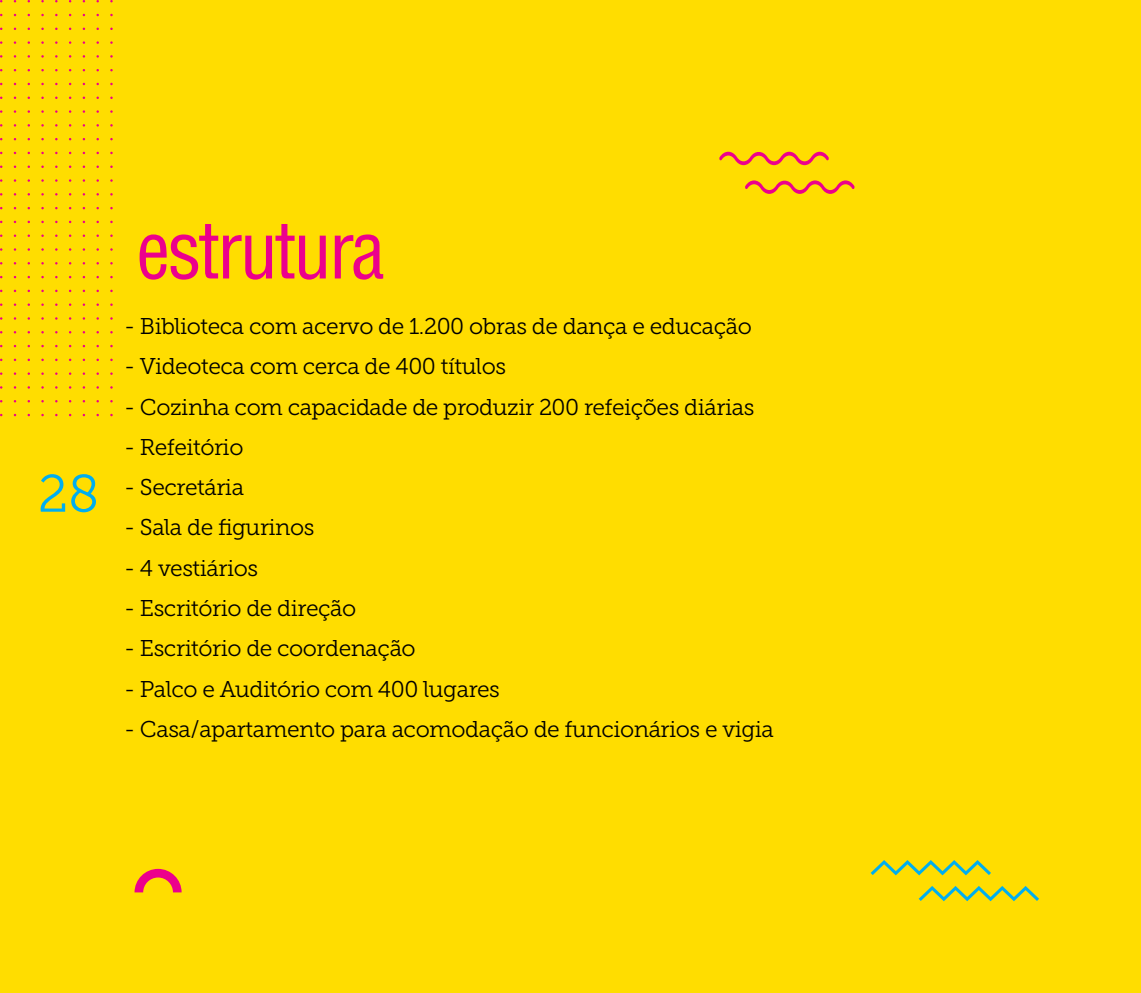
<style>
.page{position:relative;width:1141px;height:993px;background:#fff}
.page>*{position:absolute;margin:0;border:0;box-sizing:border-box;transform-origin:0 0}
.t1{font:condensed 77px "Helvetica LT Std";letter-spacing:-.04em;color:#ec008c}
.t2{font:52.5px "Museo Slab 300";color:#00aeef}
.t3{font:22.75px "Museo Slab 300";letter-spacing:-.02em;color:#000}
</style>
<div class="page">
<div style="left:0;top:0;width:1141px;height:992px;background:#fd0"></div>
<svg style="left:135px;top:868px;width:47px;height:24px"></svg>
<svg style="left:719px;top:151px;width:110px;height:14px"></svg>
<svg style="left:745px;top:180px;width:110px;height:14px"></svg>
<svg style="left:871px;top:860px;width:120px;height:15px"></svg>
<svg style="left:919px;top:886px;width:120px;height:14px"></svg>
<h2 class="t2" style="left:38px;top:464px;width:63px">28</h2>
<h1 class="t1" style="left:136px;top:202px;width:251px">estrutura</h1>
<p class="t3" style="left:124px;top:313px;width:629px">- Biblioteca com acervo de 1.200 obras de dança e educação</p>
<p class="t3" style="left:124px;top:354px;width:384px">- Videoteca com cerca de 400 títulos</p>
<p class="t3" style="left:124px;top:394px;width:632px">- Cozinha com capacidade de produzir 200 refeições diárias</p>
<p class="t3" style="left:124px;top:434px;width:121px">- Refeitório</p>
<p class="t3" style="left:124px;top:474px;width:122px">- Secretária</p>
<p class="t3" style="left:124px;top:515px;width:192px">- Sala de figurinos</p>
<p class="t3" style="left:124px;top:555px;width:136px">- 4 vestiários</p>
<p class="t3" style="left:124px;top:595px;width:234px">- Escritório de direção</p>
<p class="t3" style="left:124px;top:635px;width:293px">- Escritório de coordenação</p>
<p class="t3" style="left:124px;top:676px;width:377px">- Palco e Auditório com 400 lugares</p>
<p class="t3" style="left:124px;top:716px;width:651px">- Casa/apartamento para acomodação de funcionários e vigia</p>
</div>
